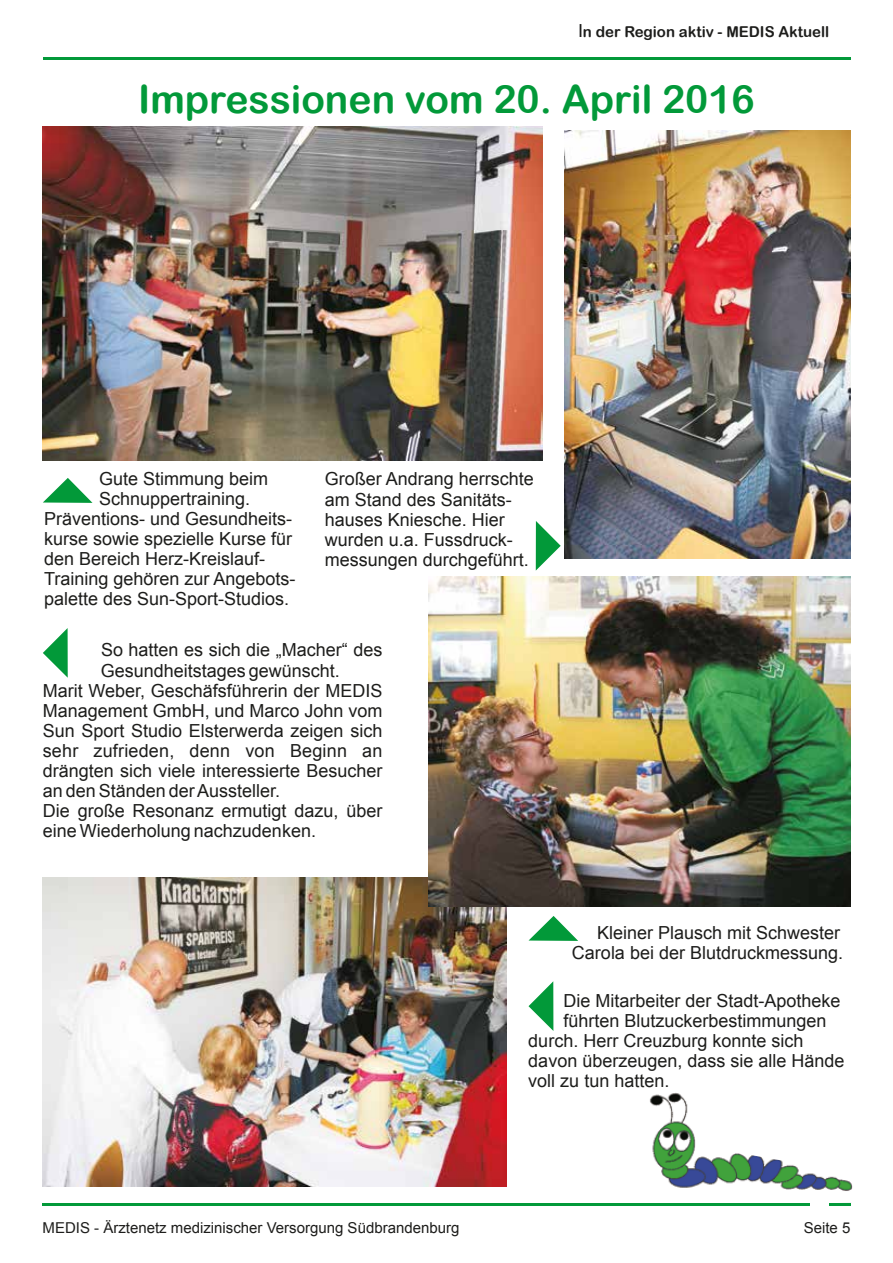
<style>
.page{position:relative;width:893px;height:1263px;background:#fff}
.page>*{position:absolute;margin:0;border:0;box-sizing:border-box;transform-origin:0 0}
.t1{font:39px "Arial Rounded MT Bold";color:#029939}
.t2{font:18px/20.1px "Arial";color:#1d1d1b}
.t3{font:15px "Arial";color:#1d1d1b}
.t4{font:15px "Arial Rounded MT Bold";color:#1d1d1b}
.s1{font-family:"Arial";font-size:18px}
</style>
<div class="page">
<hr style="left:43px;top:1203px;width:767px;height:2px;background:#029939">
<hr style="left:43px;top:57px;width:807px;height:3px;background:#029939">
<hr style="left:829px;top:1203px;width:21px;height:2px;background:#029939">
<img style="left:43px;top:877px;width:463px;height:309px">
<img style="left:429px;top:577px;width:421px;height:330px">
<img style="left:565px;top:130px;width:285px;height:429px">
<img style="left:43px;top:127px;width:500px;height:333px">
<img style="left:649px;top:1093px;width:204px;height:110px">
<svg style="left:528px;top:981px;width:25px;height:50px"></svg>
<svg style="left:529px;top:916px;width:49px;height:25px"></svg>
<svg style="left:43px;top:478px;width:49px;height:25px"></svg>
<svg style="left:536px;top:521px;width:25px;height:50px"></svg>
<svg style="left:43px;top:628px;width:25px;height:50px"></svg>
<p class="t4" style="left:578px;top:23px;width:253px"><span class="s1">I</span>n der Region aktiv - MEDIS Aktuell</p>
<h1 class="t1" style="left:138px;top:77px;width:618px">Impressionen vom 20. April 2016</h1>
<p class="t2" style="left:99px;top:468px;width:171px">Gute Stimmung beim</p>
<p class="t2" style="left:99px;top:488px;width:153px">Schnuppertraining.</p>
<p class="t2" style="left:44px;top:509px;width:250px">Präventions- und Gesundheits-</p>
<p class="t2" style="left:44px;top:529px;width:250px">kurse sowie spezielle Kurse für</p>
<p class="t2" style="left:44px;top:549px;width:223px">den Bereich Herz-Kreislauf-</p>
<p class="t2" style="left:44px;top:569px;width:253px">Training gehören zur Angebots-</p>
<p class="t2" style="left:44px;top:589px;width:247px">palette des Sun-Sport-Studios.</p>
<p class="t2" style="left:325px;top:469px;width:211px">Großer Andrang herrschte am Stand des Sanitäts&shy;hauses Kniesche. Hier wurden u.a. Fussdruck&shy;messungen durchgeführt.</p>
<p class="t2" style="left:101px;top:640px;width:283px">So hatten es sich die „Macher“ des</p>
<p class="t2" style="left:101px;top:660px;width:241px">Gesundheitstages gewünscht.</p>
<p class="t2" style="left:43px;top:680px;width:341px">Marit Weber, Geschäfsführerin der MEDIS</p>
<p class="t2" style="left:43px;top:700px;width:341px">Management GmbH, und Marco John vom</p>
<p class="t2" style="left:43px;top:721px;width:341px">Sun Sport Studio Elsterwerda zeigen sich</p>
<p class="t2" style="left:43px;top:741px;width:341px">sehr zufrieden, denn von Beginn an</p>
<p class="t2" style="left:43px;top:761px;width:341px">drängten sich viele interessierte Besucher</p>
<p class="t2" style="left:43px;top:781px;width:239px">an den Ständen der Aussteller.</p>
<p class="t2" style="left:43px;top:801px;width:341px">Die große Resonanz ermutigt dazu, über</p>
<p class="t2" style="left:43px;top:821px;width:275px">eine Wiederholung nachzudenken.</p>
<p class="t2" style="left:572px;top:923px;width:273px;text-align:right">Kleiner Plausch mit Schwester<br>Carola bei der Blutdruckmessung.</p>
<p class="t2" style="left:563px;top:990px;width:279px">Die Mitarbeiter der Stadt-Apotheke</p>
<p class="t2" style="left:563px;top:1011px;width:265px">führten Blutzuckerbestimmungen</p>
<p class="t2" style="left:528px;top:1031px;width:277px">durch. Herr Creuzburg konnte sich</p>
<p class="t2" style="left:528px;top:1051px;width:318px">davon überzeugen, dass sie alle Hände</p>
<p class="t2" style="left:528px;top:1071px;width:143px">voll zu tun hatten.</p>
<p class="t3" style="left:43px;top:1218px;width:418px">MEDIS - Ärztenetz medizinischer Versorgung Südbrandenburg</p>
<p class="t3" style="left:804px;top:1218px;width:48px">Seite 5</p>
</div>
